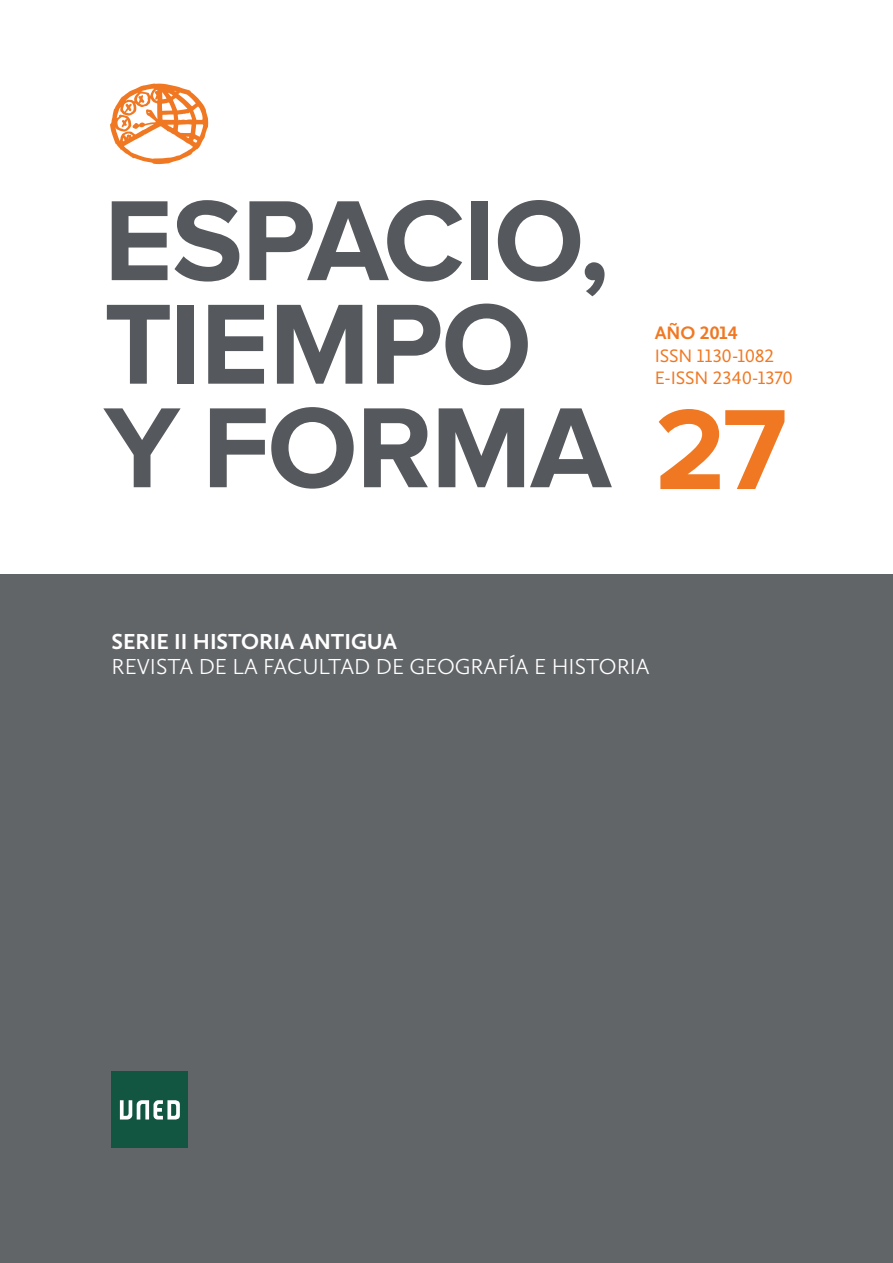
<style>
.page{position:relative;width:893px;height:1263px;background:#fff}
.page>*{position:absolute;margin:0;border:0;box-sizing:border-box;transform-origin:0 0}
.t1{font:700 118.2px/103.5px "Proxima Nova";letter-spacing:-.01em;color:#55585d}
.t2{font:300 22.5px "Calluna Sans";color:#fff}
.t3{font:700 22.5px "Calluna Sans";color:#fff}
.t4{font:18.6px/22.4px "Calluna Sans";letter-spacing:-.01em;color:#f07822}
.t5{font:700 18.6px "Calluna Sans";letter-spacing:-.005em;color:#f07822}
.s1{color:#f07822}
</style>
<div class="page">
<div style="left:0;top:574px;width:893px;height:689px;background:#626568"></div>
<div style="left:112px;top:1071px;width:76px;height:77px;background:#125642"></div>
<svg style="left:120px;top:1100px;width:60px;height:20px"></svg>
<svg style="left:110px;top:83px;width:98px;height:81px"></svg>
<h1 class="t1" style="left:104px;top:192px;width:507px">ESPACIO,<br>TIEMPO</h1>
<p class="t5" style="left:655px;top:322px;width:84px">AÑO 2014</p>
<p class="t4" style="left:655px;top:344px;width:140px">ISSN 1130-1082<br>E-ISSN 2340-1370</p>
<h1 class="t1" style="left:104px;top:399px;width:684px">Y FORMA <span class="s1">27</span></h1>
<p class="t3" style="left:112px;top:627px;width:287px">SERIE II HISTORIA ANTIGUA</p>
<p class="t2" style="left:112px;top:653px;width:540px">REVISTA DE LA FACULTAD DE GEOGRAFÍA E HISTORIA</p>
</div>
